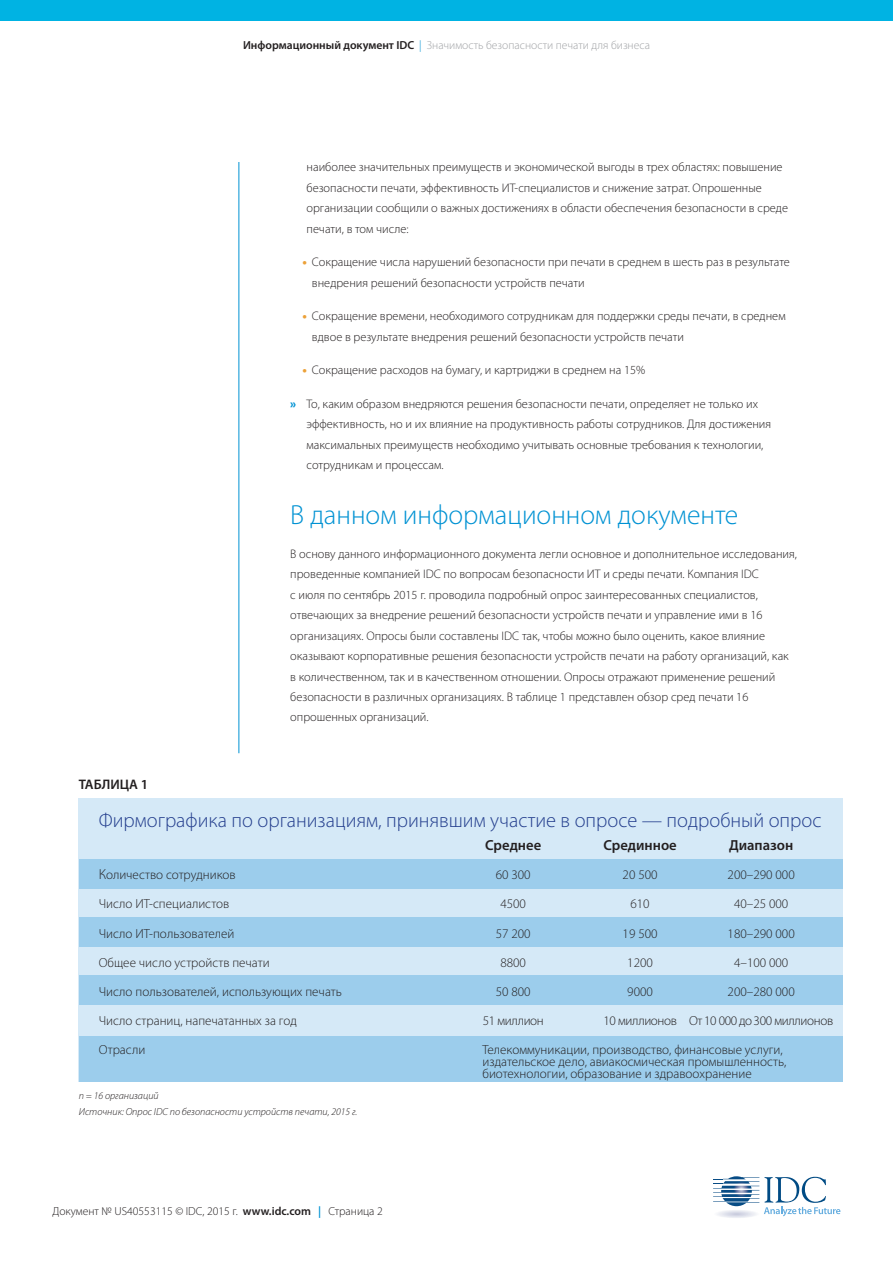
<style>
.page{position:relative;width:893px;height:1263px;background:#fff}
.page>*{position:absolute;margin:0;border:0;box-sizing:border-box;transform-origin:0 0}
.t1{font:300 27.75px "Myriad Pro";color:#0092d3}
.t2{font:300 20.4px "Myriad Pro";color:#253f8e}
.t3{font:600 14.55px "Myriad Pro";color:#231f20}
.t4{font:600 13.8px "Myriad Pro";color:#231f20}
.t5{font:300 13.2px/11.7px "Myriad Pro";color:#231f20}
.t6{font:300 13.2px "Myriad Pro";letter-spacing:-.025em;color:#231f20}
.t7{font:300 12.45px/20.4px "Myriad Pro";color:#231f20}
.t8{font:300 11.7px "Myriad Pro";color:#a1a3a6}
.t9{font:300 11.7px "Myriad Pro";color:#231f20}
.t10{font:italic 300 10.2px/16px "Myriad Pro";color:#231f20}
.s1{font-weight:600;color:#231f20}
.s2{color:#0092d3}
.s3{font-weight:900;color:#eca138}
.s4{font-weight:900;color:#0092d3}
.s5{font-size:14.55px}
.s6{font-weight:600}
.s7{font-weight:600;color:#0092d3}
</style>
<div class="page">
<hr style="left:239px;top:162px;width:1px;height:591px;background:#0092d3">
<div style="left:79px;top:799px;width:764px;height:283px;background:#d5e9f7"></div>
<div style="left:79px;top:859px;width:764px;height:29px;background:#9ccdec"></div>
<div style="left:79px;top:917px;width:764px;height:29px;background:#9ccdec"></div>
<div style="left:79px;top:976px;width:764px;height:29px;background:#9ccdec"></div>
<div style="left:79px;top:1036px;width:764px;height:46px;background:#9ccdec"></div>
<div style="left:0;top:0;width:893px;height:20px;background:#00b3e3"></div>
<svg style="left:713px;top:1177px;width:127px;height:41px"></svg>
<p class="t8" style="left:243px;top:38px;width:408px"><span class="s1">Информационный документ IDC</span> <span class="s2">|</span> Значимость безопасности печати для бизнеса</p>
<p class="t4" style="left:79px;top:775px;width:71px">ТАБЛИЦА 1</p>
<p class="t7" style="left:307px;top:157px;width:483px">наиболее значительных преимуществ и экономической выгоды в трех областях: повышение безопасности печати, эффективность ИТ-специалистов и снижение затрат. Опрошенные организации сообщили о важных достижениях в области обеспечения безопасности в среде печати, в том числе:</p>
<p class="t7" style="left:312px;top:252px;width:479px;text-indent:-9px"><span class="s3">•</span> Сокращение числа нарушений безопасности при печати в среднем в шесть раз в результате внедрения решений безопасности устройств печати</p>
<p class="t7" style="left:312px;top:306px;width:475px;text-indent:-9px"><span class="s3">•</span> Сокращение времени, необходимого сотрудникам для поддержки среды печати, в среднем вдвое в результате внедрения решений безопасности устройств печати</p>
<p class="t7" style="left:303px;top:360px;width:344px"><span class="s3">•</span> Сокращение расходов на бумагу, и картриджи в среднем на 15%</p>
<p class="t7" style="left:307px;top:393px;width:466px;text-indent:-16px"><span class="s4">»</span> То, каким образом внедряются решения безопасности печати, определяет не только их эффективность, но и их влияние на продуктивность работы сотрудников. Для достижения максимальных преимуществ необходимо учитывать основные требования к технологии, сотрудникам и процессам.</p>
<p class="t1" style="left:290px;top:498px;width:450px">В данном информационном документе</p>
<p class="t7" style="left:290px;top:543px;width:508px">В основу данного информационного документа легли основное и дополнительное исследования, проведенные компанией IDC по вопросам безопасности ИТ и среды печати. Компания IDC<br>с июля по сентябрь 2015 г. проводила подробный опрос заинтересованных специалистов, отвечающих за внедрение решений безопасности устройств печати и управление ими в 16 организациях. Опросы были составлены IDC так, чтобы можно было оценить, какое влияние оказывают корпоративные решения безопасности устройств печати на работу организаций, как в количественном, так и в качественном отношении. Опросы отражают применение решений безопасности в различных организациях. В таблице 1 представлен обзор сред печати 16 опрошенных организаций.</p>
<p class="t2" style="left:99px;top:808px;width:724px">Фирмографика по организациям, принявшим участие в опросе — подробный опрос</p>
<p class="t3" style="left:485px;top:836px;width:58px">Среднее</p>
<p class="t3" style="left:603px;top:836px;width:75px">Срединное</p>
<p class="t3" style="left:729px;top:836px;width:66px">Диапазон</p>
<p class="t5" style="left:99px;top:869px;width:138px"><span class="s5">К</span>оличество сотрудников</p>
<p class="t5" style="left:496px;top:869px;width:36px">60 300</p>
<p class="t5" style="left:623px;top:869px;width:36px">20 500</p>
<p class="t5" style="left:728px;top:869px;width:69px">200–290 000</p>
<p class="t5" style="left:99px;top:898px;width:132px">Число ИТ-специалистов</p>
<p class="t5" style="left:500px;top:898px;width:27px">4500</p>
<p class="t5" style="left:630px;top:898px;width:21px">610</p>
<p class="t5" style="left:734px;top:898px;width:56px">40–25 000</p>
<p class="t5" style="left:99px;top:927px;width:137px">Число ИТ-пользователей</p>
<p class="t5" style="left:496px;top:927px;width:36px">57 200</p>
<p class="t5" style="left:623px;top:927px;width:36px">19 500</p>
<p class="t5" style="left:728px;top:927px;width:69px">180–290 000</p>
<p class="t5" style="left:99px;top:956px;width:172px">Общее число устройств печати</p>
<p class="t5" style="left:500px;top:956px;width:27px">8800</p>
<p class="t5" style="left:627px;top:956px;width:27px">1200</p>
<p class="t5" style="left:734px;top:956px;width:56px">4–100 000</p>
<p class="t5" style="left:99px;top:985px;width:245px">Число пользователей, использующих печать</p>
<p class="t5" style="left:496px;top:985px;width:36px">50 800</p>
<p class="t5" style="left:627px;top:985px;width:27px">9000</p>
<p class="t5" style="left:728px;top:985px;width:69px">200–280 000</p>
<p class="t5" style="left:99px;top:1015px;width:200px">Число страниц, напечатанных за год</p>
<p class="t6" style="left:483px;top:1013px;width:63px">51 миллион</p>
<p class="t6" style="left:603px;top:1013px;width:231px">10 миллионов От 10 000 до 300 миллионов</p>
<p class="t5" style="left:99px;top:1044px;width:48px">Отрасли</p>
<p class="t5" style="left:482px;top:1044px;width:305px">Телекоммуникации, производство, финансовые услуги, издательское дело, авиакосмическая промышленность, биотехнологии, образование и здравоохранение</p>
<p class="t10" style="left:79px;top:1087px;width:280px">n = 16 организаций<br>Источник: Опрос IDC по безопасности устройств печати, 2015 г.</p>
<p class="t9" style="left:53px;top:1204px;width:332px">Документ № US40553115 © IDC, 2015 г. <span class="s6">www.idc.com</span> <span class="s7">|</span> Страница 2</p>
</div>
